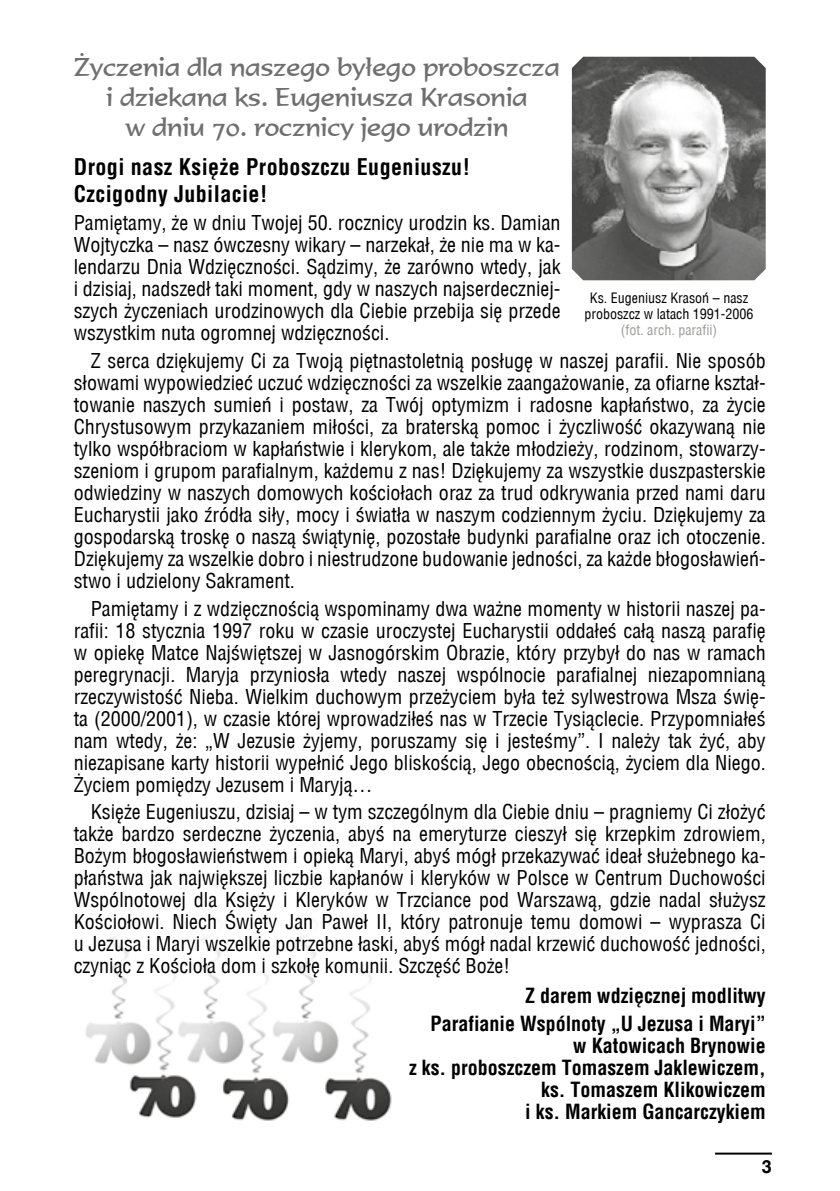
<style>
.page{position:relative;width:840px;height:1191px;background:#fff}
.page>*{position:absolute;margin:0;border:0;box-sizing:border-box;transform-origin:0 0}
.t1{font:25px/30px "Formal 436 L2";color:#706f6f;text-align:center}
.t2{font:700 22px/27.6px "Switzerland Condensed";letter-spacing:.02em;color:#000}
.t3{font:20px/22px "Switzerland Condensed";color:#000;text-align:justify}
.t4{font:700 20px/22px "Switzerland Condensed";color:#000;text-align:right}
.t5{font:700 18px "Switzerland";color:#000}
.t6{font:14px/16px "Switzerland Condensed";color:#000;text-align:center}
.t7{font:14px "Switzerland Condensed";color:#9d9d9c}
</style>
<div class="page">
<hr style="left:714px;top:1152px;width:57px;height:2px;background:#000">
<img style="left:85px;top:936px;width:307px;height:185px">
<img style="left:571px;top:57px;width:194px;height:223px">
<p class="t1" style="left:74px;top:51px;width:486px">Życzenia dla naszego byłego proboszcza i dziekana ks. Eugeniusza Krasonia<br>w dniu 70. rocznicy jego urodzin</p>
<p class="t2" style="left:74px;top:153px;width:397px">Drogi nasz Księże Proboszczu Eugeniuszu!<br>Czcigodny Jubilacie!</p>
<p class="t3" style="left:74px;top:212px;width:488px">Pamiętamy, że w dniu Twojej 50. rocznicy urodzin ks. Damian Wojtyczka – nasz ówczesny wikary – narzekał, że nie ma w ka&shy;lendarzu Dnia Wdzięczności. Sądzimy, że zarówno wtedy, jak i dzisiaj, nadszedł taki moment, gdy w naszych najserdeczniej&shy;szych życzeniach urodzinowych dla Ciebie przebija się przede wszystkim nuta ogromnej wdzięczności.</p>
<p class="t3" style="left:74px;top:349px;width:693px;text-indent:17px">Z serca dziękujemy Ci za Twoją piętnastoletnią posługę w naszej parafii. Nie sposób słowami wypowiedzieć uczuć wdzięczności za wszelkie zaangażowanie, za ofiarne kształ&shy;towanie naszych sumień i postaw, za Twój optymizm i radosne kapłaństwo, za życie Chrystusowym przykazaniem miłości, za braterską pomoc i życzliwość okazywaną nie tylko współbraciom w kapłaństwie i klerykom, ale także młodzieży, rodzinom, stowarzy&shy;szeniom i grupom parafialnym, każdemu z nas! Dziękujemy za wszystkie duszpasterskie odwiedziny w naszych domowych kościołach oraz za trud odkrywania przed nami daru Eucharystii jako źródła siły, mocy i światła w naszym codziennym życiu. Dziękujemy za gospodarską troskę o naszą świątynię, pozostałe budynki parafialne oraz ich otoczenie.<br>Dziękujemy za wszelkie dobro i niestrudzone budowanie jedności, za każde błogosławień&shy;stwo i udzielony Sakrament.</p>
<p class="t3" style="left:74px;top:597px;width:693px;text-indent:17px">Pamiętamy i z wdzięcznością wspominamy dwa ważne momenty w historii naszej pa&shy;rafii: 18 stycznia 1997 roku w czasie uroczystej Eucharystii oddałeś całą naszą parafię w opiekę Matce Najświętszej w Jasnogórskim Obrazie, który przybył do nas w ramach peregrynacji. Maryja przyniosła wtedy naszej wspólnocie parafialnej niezapomnianą rzeczywistość Nieba. Wielkim duchowym przeżyciem była też sylwestrowa Msza świę&shy;ta (2000/2001), w czasie której wprowadziłeś nas w Trzecie Tysiąclecie. Przypomniałeś nam wtedy, że: „W Jezusie żyjemy, poruszamy się i jesteśmy”. I należy tak żyć, aby niezapisane karty historii wypełnić Jego bliskością, Jego obecnością, życiem dla Niego.<br>Życiem pomiędzy Jezusem i Maryją…</p>
<p class="t3" style="left:74px;top:801px;width:693px;text-indent:17px">Księże Eugeniuszu, dzisiaj – w tym szczególnym dla Ciebie dniu – pragniemy Ci złożyć także bardzo serdeczne życzenia, abyś na emeryturze cieszył się krzepkim zdrowiem, Bożym błogosławieństwem i opieką Maryi, abyś mógł przekazywać ideał służebnego ka&shy;płaństwa jak największej liczbie kapłanów i kleryków w Polsce w Centrum Duchowości Wspólnotowej dla Księży i Kleryków w Trzciance pod Warszawą, gdzie nadal służysz Kościołowi. Niech Święty Jan Paweł II, który patronuje temu domowi – wyprasza Ci u Jezusa i Maryi wszelkie potrzebne łaski, abyś mógł nadal krzewić duchowość jedności, czyniąc z Kościoła dom i szkołę komunii. Szczęść Boże!</p>
<p class="t4" style="left:430px;top:982px;width:336px;line-height:27.6px">Z darem wdzięcznej modlitwy<br>Parafianie Wspólnoty „U Jezusa i Maryi”</p>
<p class="t4" style="left:409px;top:1034px;width:358px">w Katowicach Brynowie<br>z ks. proboszczem Tomaszem Jaklewiczem, ks. Tomaszem Klikowiczem<br>i ks. Markiem Gancarczykiem</p>
<p class="t6" style="left:584px;top:289px;width:171px">Ks. Eugeniusz Krasoń – nasz proboszcz w latach 1991-2006</p>
<p class="t7" style="left:620px;top:321px;width:98px">(fot. arch. parafii)</p>
<p class="t5" style="left:761px;top:1155px;width:12px">3</p>
</div>
